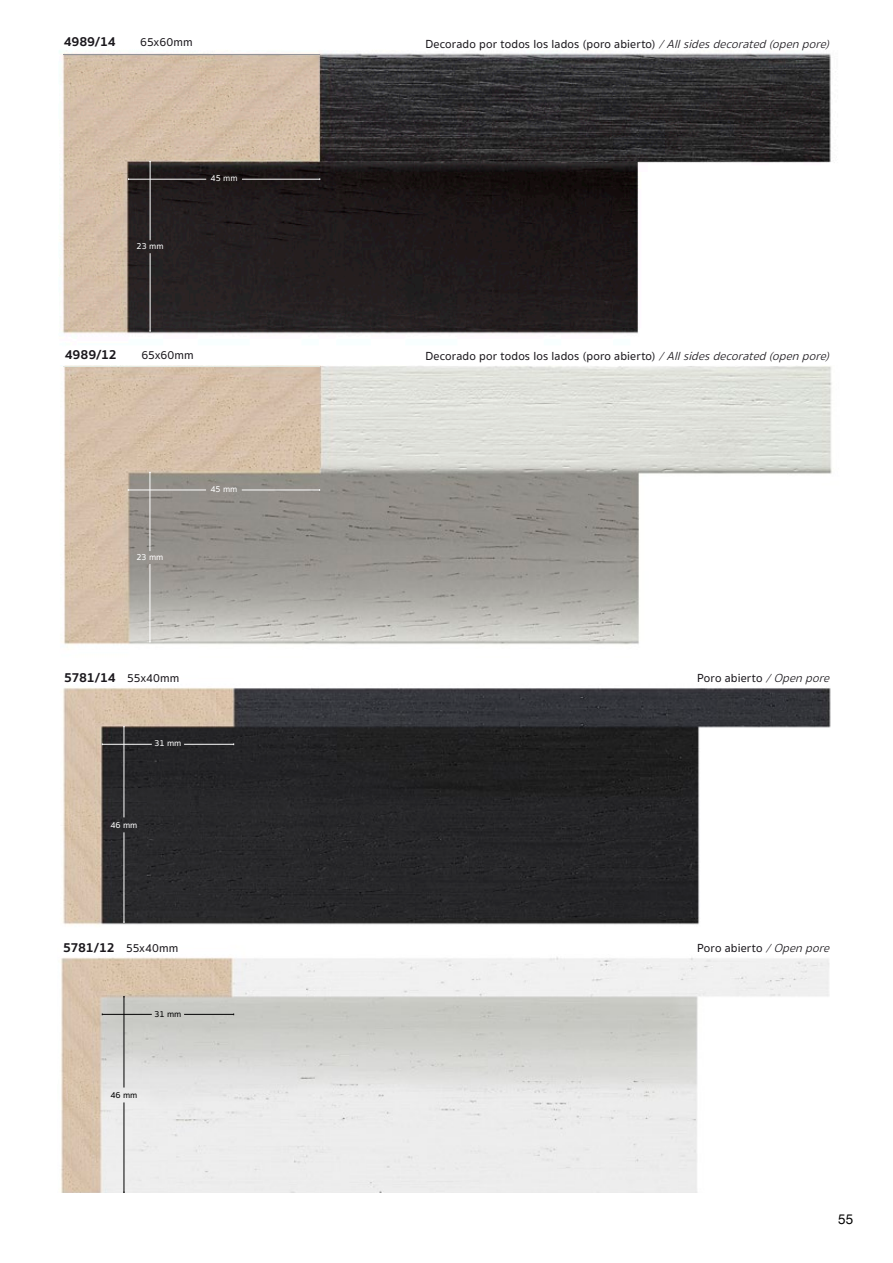
<style>
.page{position:relative;width:893px;height:1263px;background:#fff}
.page>*{position:absolute;margin:0;border:0;box-sizing:border-box;transform-origin:0 0}
.t1{font:700 13.5px "Sukhumvit Set";letter-spacing:-.015em;color:#1a171c}
.t2{font:13.5px "Helvetica Neue";color:#000}
.t3{font:500 12px "Sukhumvit Set";letter-spacing:.01em;color:#1a171c}
.t4{font:500 9px "Sukhumvit Set";color:#fff}
.t5{font:500 9px "Sukhumvit Set";color:#000}
.s1{font-weight:300;font-style:italic}
.s2{font-weight:500;font-size:12px}
</style>
<div class="page">
<img style="left:59px;top:51px;width:772px;height:283px">
<hr style="left:64px;top:54px;width:256px;height:1px;background:#959599">
<img style="left:63px;top:366px;width:769px;height:279px">
<hr style="left:64px;top:366px;width:256px;height:1px;background:#e3e9e1">
<img style="left:62px;top:688px;width:769px;height:237px">
<img style="left:60px;top:957px;width:769px;height:235px">
<hr style="left:242px;top:179px;width:78px;height:1px;background:#fff">
<hr style="left:128px;top:179px;width:78px;height:1px;background:#fff">
<hr style="left:150px;top:253px;width:1px;height:78px;background:#fff">
<hr style="left:150px;top:162px;width:1px;height:78px;background:#fff">
<hr style="left:242px;top:490px;width:78px;height:1px;background:#fff">
<hr style="left:128px;top:490px;width:78px;height:1px;background:#fff">
<hr style="left:150px;top:564px;width:1px;height:78px;background:#fff">
<hr style="left:150px;top:472px;width:1px;height:79px;background:#fff">
<hr style="left:184px;top:744px;width:50px;height:1px;background:#fff">
<hr style="left:102px;top:744px;width:50px;height:1px;background:#fff">
<hr style="left:124px;top:832px;width:1px;height:90px;background:#fff">
<hr style="left:124px;top:727px;width:1px;height:90px;background:#fff">
<hr style="left:184px;top:1014px;width:50px;height:1px;background:#000">
<hr style="left:102px;top:1014px;width:50px;height:1px;background:#000">
<hr style="left:124px;top:1102px;width:1px;height:90px;background:#000">
<hr style="left:124px;top:997px;width:1px;height:90px;background:#000">
<p class="t1" style="left:64px;top:31px;width:54px">4989/14</p>
<p class="t3" style="left:140px;top:33px;width:54px">65x60mm</p>
<p class="t3" style="left:425px;top:35px;width:410px">Decorado por todos los lados (poro abierto) <span class="s1">/Allsidesdecorated(openpore)</span></p>
<p class="t4" style="left:137px;top:240px;width:28px">23 mm</p>
<p class="t4" style="left:211px;top:172px;width:28px">45 mm</p>
<p class="t1" style="left:65px;top:344px;width:53px">4989/12</p>
<p class="t3" style="left:141px;top:347px;width:54px">65x60mm</p>
<p class="t3" style="left:425px;top:348px;width:410px">Decorado por todos los lados (poro abierto) <span class="s1">/Allsidesdecorated(openpore)</span></p>
<p class="t4" style="left:136px;top:550px;width:28px">23 mm</p>
<p class="t4" style="left:210px;top:483px;width:28px">45 mm</p>
<p class="t1" style="left:64px;top:667px;width:117px">5781/14 <span class="s2">55x40mm</span></p>
<p class="t4" style="left:154px;top:737px;width:28px">31 mm</p>
<p class="t4" style="left:110px;top:819px;width:28px">46 mm</p>
<p class="t1" style="left:63px;top:937px;width:117px">5781/12 <span class="s2">55x40mm</span></p>
<p class="t5" style="left:154px;top:1007px;width:28px">31 mm</p>
<p class="t5" style="left:110px;top:1089px;width:28px">46 mm</p>
<p class="t3" style="left:697px;top:670px;width:138px">Poro abierto <span class="s1">/Openpore</span></p>
<p class="t3" style="left:697px;top:940px;width:138px">Poro abierto <span class="s1">/Openpore</span></p>
<p class="t2" style="left:838px;top:1209px;width:17px">55</p>
</div>
